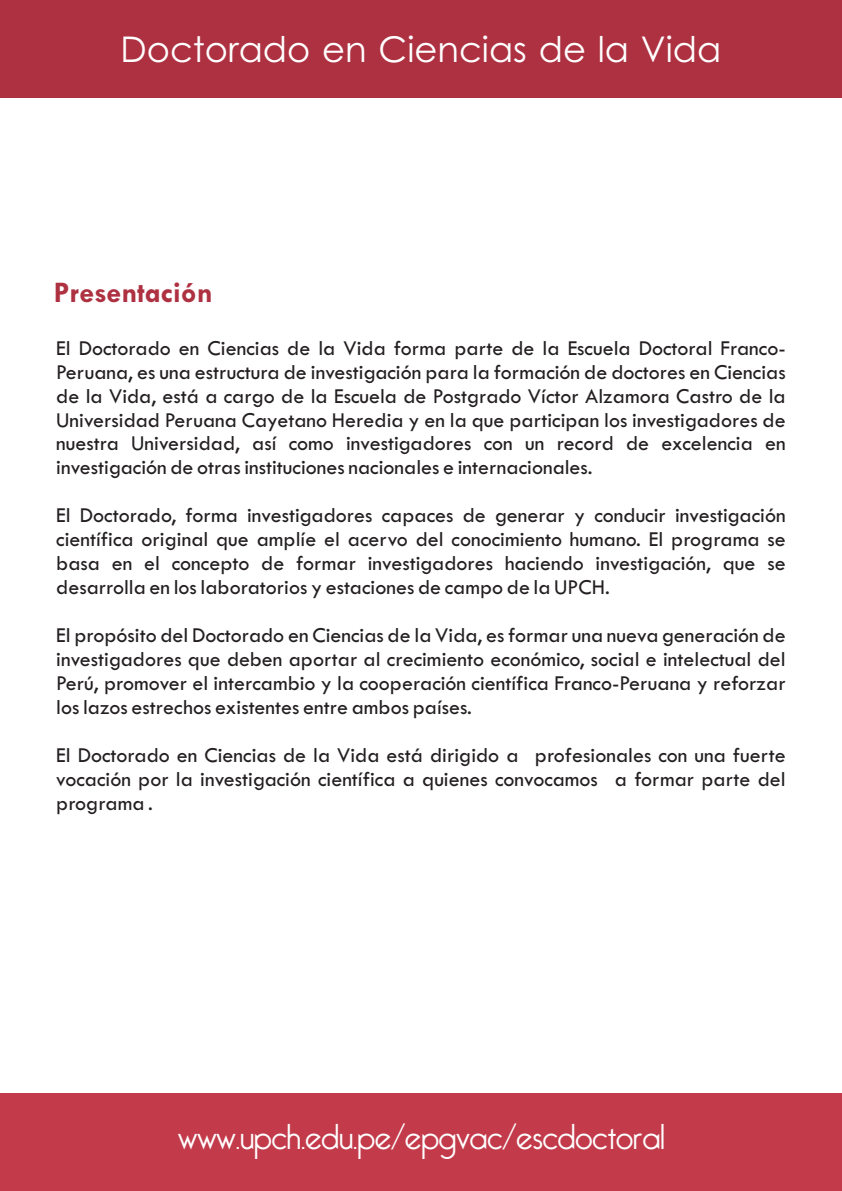
<style>
.page{position:relative;width:842px;height:1191px;background:#fff}
.page>*{position:absolute;margin:0;border:0;box-sizing:border-box;transform-origin:0 0}
.t1{font:35.4px "Levenim";color:#fff}
.t2{font:300 35px "Bellerose";color:#fff}
.t3{font:700 30px "Tw Cen";color:#ae3141}
.t4{font:22px/24px "Tw Cen";color:#231f20;text-align:justify}
</style>
<div class="page">
<div style="left:0;top:0;width:842px;height:98px;background:#ae3141"></div>
<div style="left:0;top:1093px;width:842px;height:97px;background:#c33b4b"></div>
<h1 class="t1" style="left:120px;top:28px;width:602px">Doctorado en Ciencias de la Vida</h1>
<h3 class="t3" style="left:54px;top:281px;width:160px">Presentación</h3>
<p class="t4" style="left:56px;top:337px;width:731px">El Doctorado en Ciencias de la Vida forma parte de la Escuela Doctoral Franco-Peruana, es una estructura de investigación para la formación de doctores en Ciencias de la Vida, está a cargo de la Escuela de Postgrado Víctor Alzamora Castro de la Universidad Peruana Cayetano Heredia y en la que participan los investigadores de nuestra Universidad, así como investigadores con un record de excelencia en investigación de otras instituciones nacionales e internacionales.</p>
<p class="t4" style="left:56px;top:505px;width:731px">El Doctorado, forma investigadores capaces de generar y conducir investigación científica original que amplíe el acervo del conocimiento humano. El programa se basa en el concepto de formar investigadores haciendo investigación, que se desarrolla en los laboratorios y estaciones de campo de la UPCH.</p>
<p class="t4" style="left:56px;top:624px;width:731px">El propósito del Doctorado en Ciencias de la Vida, es formar una nueva generación de investigadores que deben aportar al crecimiento económico, social e intelectual del Perú, promover el intercambio y la cooperación científica Franco-Peruana y reforzar los lazos estrechos existentes entre ambos países.</p>
<p class="t4" style="left:56px;top:744px;width:731px">El Doctorado en Ciencias de la Vida está dirigido a profesionales con una fuerte vocación por la investigación científica a quienes convocamos a formar parte del programa .</p>
<h2 class="t2" style="left:178px;top:1116px;width:488px">www.upch.edu.pe/epgvac/escdoctoral</h2>
</div>
